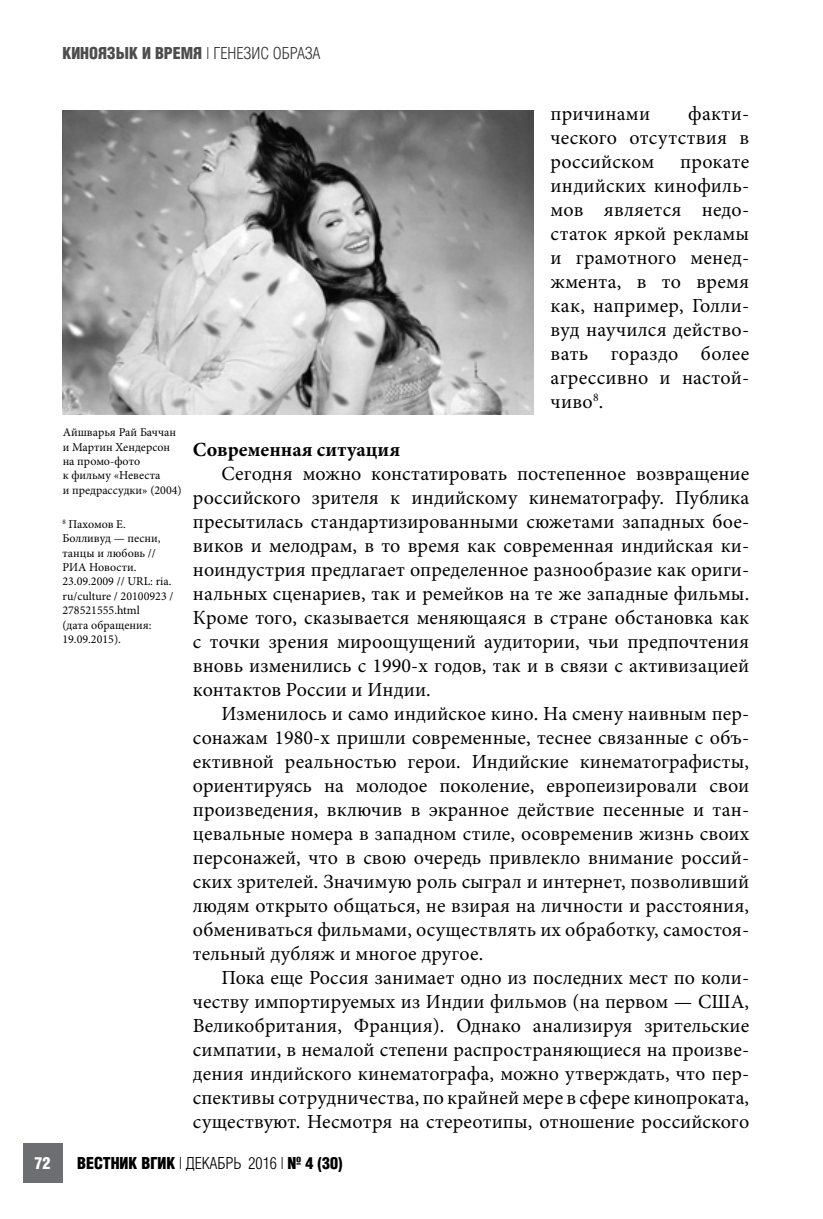
<style>
.page{position:relative;width:823px;height:1219px;background:#fff}
.page>*{position:absolute;margin:0;border:0;box-sizing:border-box;transform-origin:0 0}
.t1{font:20px/24px "Minion Pro";letter-spacing:.01em;color:#000;text-align:justify}
.t2{font:700 20px "Minion Pro";color:#000}
.t3{font:700 16px "AG Letterica Cond L";color:#000}
.t4{font:700 16px "AG Letterica Cond L";color:#4d4d4d}
.t5{font:700 16px "AG Letterica Cond L";color:#fff}
.t6{font:12px/14.4px "Minion Pro";color:#000}
.s1{font-weight:400;color:#333}
.s2{font-weight:400}
</style>
<div class="page">
<div style="left:23px;top:1143px;width:39px;height:40px;background:#6d6e71"></div>
<img style="left:62px;top:110px;width:471px;height:304px">
<p class="t4" style="left:62px;top:43px;width:259px">КИНОЯЗЫК И ВРЕМЯ <span class="s1">| ГЕНЕЗИС ОБРАЗА</span></p>
<p class="t1" style="left:550px;top:102px;width:200px;text-indent:137px">факти&shy;ческого отсутствия в российском</p>
<p class="t1" style="left:550px;top:102px;width:101px">причинами</p>
<p class="t1" style="left:550px;top:150px;width:200px;text-indent:129px">прокате индийских кинофиль&shy;мов является недо&shy;статок яркой рекламы и грамотного менед&shy;жмента, в то время как, например, Голли&shy;вуд научился действо&shy;вать гораздо более агрессивно и настой&shy;чиво<sup>8</sup>.</p>
<p class="t6" style="left:63px;top:425px;width:120px">Айшварья Рай Баччан и Мартин Хендерсон на промо-фото<br>к фильму «Невеста<br>и предрассудки» (2004)</p>
<p class="t6" style="left:62px;top:517px;width:112px"><sup>8</sup> Пахомов Е.<br>Болливуд — песни, танцы и любовь //<br>РИА Новости.<br>23.09.2009 // URL: ria. ru/culture / 20100923 /<br>278521555.html<br>(дата обращения:<br>19.09.2015).</p>
<p class="t2" style="left:193px;top:436px;width:208px">Современная ситуация</p>
<p class="t1" style="left:193px;top:462px;width:557px;text-indent:28px">Сегодня можно констатировать постепенное возвращение российского зрителя к индийскому кинематографу. Публика пресытилась стандартизированными сюжетами западных бое&shy;виков и мелодрам, в то время как современная индийская ки&shy;ноиндустрия предлагает определенное разнообразие как ориги&shy;нальных сценариев, так и ремейков на те же западные фильмы.<br>Кроме того, сказывается меняющаяся в стране обстановка как с точки зрения мироощущений аудитории, чьи предпочтения вновь изменились с 1990-х годов, так и в связи с активизацией контактов России и Индии.</p>
<p class="t1" style="left:193px;top:702px;width:557px;text-indent:28px">Изменилось и само индийское кино. На смену наивным пер&shy;сонажам 1980-х пришли современные, теснее связанные с объ&shy;ективной реальностью герои. Индийские кинематографисты, ориентируясь на молодое поколение, европеизировали свои произведения, включив в экранное действие песенные и тан&shy;цевальные номера в западном стиле, осовременив жизнь своих персонажей, что в свою очередь привлекло внимание россий&shy;ских зрителей. Значимую роль сыграл и интернет, позволивший людям открыто общаться, не взирая на личности и расстояния, обмениваться фильмами, осуществлять их обработку, самостоя&shy;тельный дубляж и многое другое.</p>
<p class="t1" style="left:193px;top:966px;width:557px;text-indent:28px">Пока еще Россия занимает одно из последних мест по коли&shy;честву импортируемых из Индии фильмов (на первом — США, Великобритания, Франция). Однако анализируя зрительские симпатии, в немалой степени распространяющиеся на произве&shy;дения индийского кинематографа, можно утверждать, что пер&shy;спективы сотрудничества, по крайней мере в сфере кинопроката, существуют. Несмотря на стереотипы, отношение российского</p>
<p class="t5" style="left:34px;top:1153px;width:17px">72</p>
<p class="t3" style="left:77px;top:1153px;width:267px">ВЕСТНИК ВГИК <span class="s2">| ДЕКАБРЬ 2016 |</span> № 4 (30)</p>
</div>
